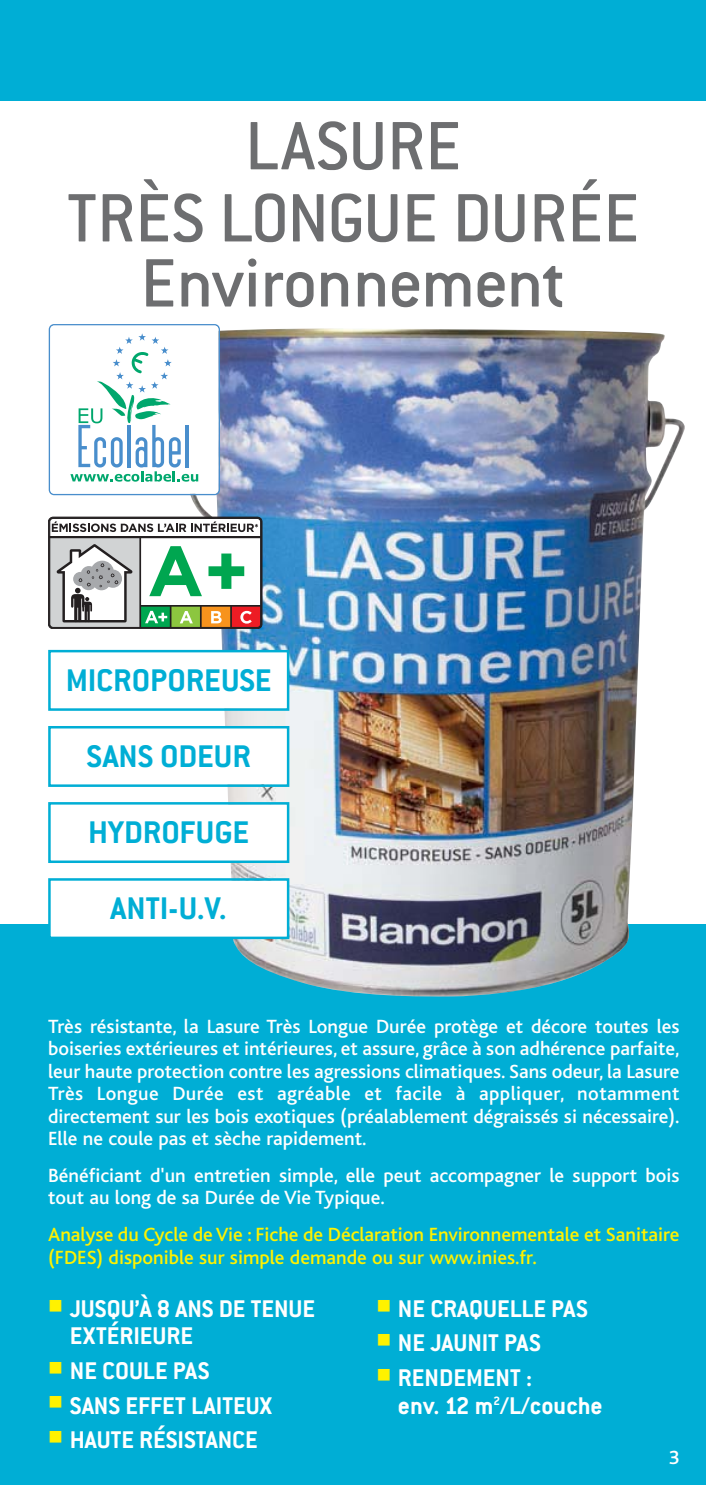
<style>
.page{position:relative;width:706px;height:1485px;background:#fff}
.page>*{position:absolute;margin:0;border:0;box-sizing:border-box;transform-origin:0 0}
.t1{font:500 75px/72px "Conduit ITC";color:#6d6e70;text-align:center}
.t2{font:700 34.5px "Conduit ITC";color:#00aed5}
.t3{font:700 26.5px/34.5px "Conduit ITC";color:#fff}
.t4{font:500 20px/22.5px "Bliss";color:#fff;text-align:justify}
.t5{font:500 20px/22.5px "Bliss";color:#fff200}
</style>
<div class="page">
<div style="left:0;top:924px;width:705px;height:560px;background:#00aed5"></div>
<div style="left:0;top:0;width:705px;height:100px;background:#00aed5"></div>
<img style="left:170px;top:328px;width:515px;height:668px">
<div style="left:51px;top:728px;width:236px;height:56px;background:#fff"></div>
<div style="left:48px;top:726px;width:241px;height:60px;border:2px solid #00aed5"></div>
<div style="left:51px;top:804px;width:236px;height:56px;background:#fff"></div>
<div style="left:48px;top:802px;width:241px;height:60px;border:2px solid #00aed5"></div>
<div style="left:51px;top:880px;width:236px;height:56px;background:#fff"></div>
<div style="left:48px;top:878px;width:241px;height:61px;border:2px solid #00aed5"></div>
<div style="left:51px;top:652px;width:236px;height:56px;background:#fff"></div>
<div style="left:48px;top:649px;width:241px;height:61px;border:2px solid #00aed5"></div>
<svg style="left:48px;top:324px;width:173px;height:172px"></svg>
<hr style="left:185px;top:425px;width:4px;height:42px;background:#498ecc">
<svg style="left:48px;top:517px;width:214px;height:112px"></svg>
<hr style="left:230px;top:605px;width:2px;height:23px;background:#231f20">
<hr style="left:140px;top:605px;width:121px;height:1px;background:#231f20">
<h1 class="t1" style="left:67px;top:117px;width:573px">LASURE<br>TRÈS LONGUE DURÉE</h1>
<h1 class="t1" style="left:140px;top:254px;width:426px">Environnement</h1>
<h2 class="t2" style="left:66px;top:668px;width:207px">MICROPOREUSE</h2>
<h2 class="t2" style="left:86px;top:744px;width:166px">SANS ODEUR</h2>
<h2 class="t2" style="left:88px;top:820px;width:162px">HYDROFUGE</h2>
<h2 class="t2" style="left:111px;top:896px;width:118px">ANTI-U.V.</h2>
<p class="t4" style="left:48px;top:1016px;width:632px">Très résistante, la Lasure Très Longue Durée protège et décore toutes les boiseries extérieures et intérieures, et assure, grâce à son adhérence parfaite, leur haute protection contre les agressions climatiques. Sans odeur, la Lasure Très Longue Durée est agréable et facile à appliquer, notamment directement sur les bois exotiques (préalablement dégraissés si nécessaire).<br>Elle ne coule pas et sèche rapidement.</p>
<p class="t4" style="left:48px;top:1165px;width:632px">Bénéficiant d'un entretien simple, elle peut accompagner le support bois tout au long de sa Durée de Vie Typique.</p>
<p class="t5" style="left:48px;top:1224px;width:632px">Analyse du Cycle de Vie : Fiche de Déclaration Environnementale et Sanitaire (FDES) disponible sur simple demande ou sur www.inies.fr.</p>
<h3 class="t3" style="left:70px;top:1297px;width:247px;line-height:27.5px">JUSQU’À 8 ANS DE TENUE<br>EXTÉRIEURE</h3>
<h3 class="t3" style="left:70px;top:1355px;width:203px">NE COULE PAS<br>SANS EFFET LAITEUX<br>HAUTE RÉSISTANCE</h3>
<h3 class="t3" style="left:398px;top:1293px;width:191px">NE CRAQUELLE PAS<br>NE JAUNIT PAS<br>RENDEMENT :</h3>
<h3 class="t3" style="left:398px;top:1390px;width:206px">env. 12 m<sup>2</sup>/L/couche</h3>
<p class="t4" style="left:668px;top:1447px;width:12px">3</p>
</div>
